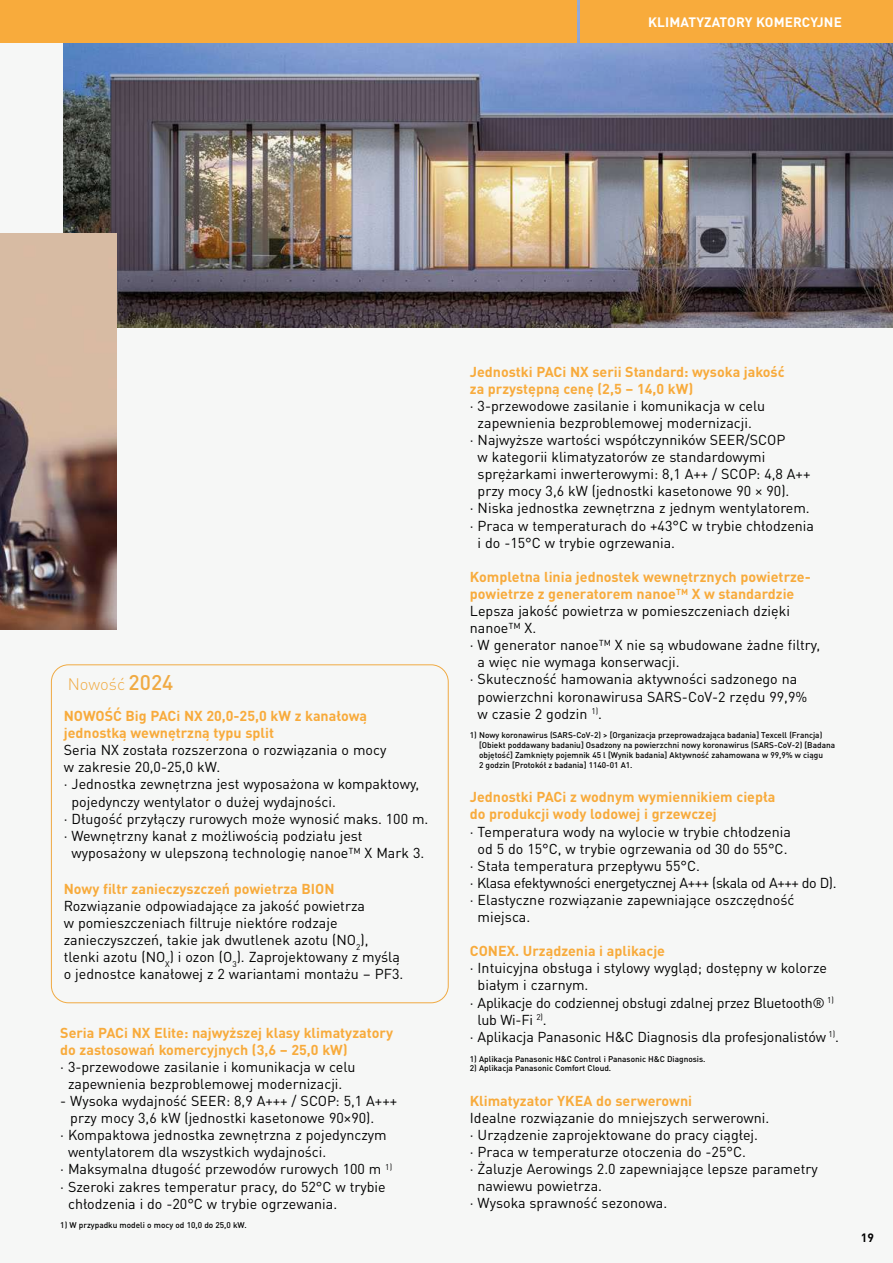
<style>
.page{position:relative;width:893px;height:1263px;background:#f6f7f6}
.page>*{position:absolute;margin:0;border:0;box-sizing:border-box;transform-origin:0 0}
.t1{font:300 16.5px "DIN Pro";color:#f8ab3c}
.t2{font:14.25px/17.1px "DIN Pro";color:#000}
.t3{font:700 14.25px/17.1px "DIN Pro";color:#f8ab3c}
.t4{font:14.25px "DIN Pro";letter-spacing:-.02em;color:#000}
.t5{font:14.25px "DIN Pro";letter-spacing:-.03em;color:#000}
.t6{font:700 13.5px "DIN Pro";letter-spacing:.01em;color:#fff}
.t7{font:700 12px "DIN Pro";color:#000}
.t8{font:500 8.25px/9.9px "DIN Pro";color:#000}
.s1{font-weight:500;font-size:21px}
</style>
<div class="page">
<img style="left:64px;top:0;width:829px;height:327px">
<img style="left:0;top:234px;width:117px;height:395px">
<div style="left:580px;top:0;width:313px;height:43px;background:#f8ab3c"></div>
<div style="left:0;top:0;width:576px;height:43px;background:#f8ab3c"></div>
<p class="t6" style="left:648px;top:12px;width:195px">KLIMATYZATORY KOMERCYJNE</p>
<p class="t1" style="left:68px;top:671px;width:107px">Nowość <span class="s1">2024</span></p>
<p class="t3" style="left:64px;top:706px;width:305px">NOWOŚĆ Big PACi NX 20,0-25,0 kW z kanałową jednostką wewnętrzną typu split</p>
<p class="t2" style="left:64px;top:741px;width:324px">Seria NX została rozszerzona o rozwiązania o mocy</p>
<p class="t2" style="left:64px;top:758px;width:158px">w zakresie 20,0-25,0 kW.</p>
<p class="t2" style="left:64px;top:775px;width:357px">· Jednostka zewnętrzna jest wyposażona w kompaktowy,</p>
<p class="t2" style="left:72px;top:792px;width:266px">pojedynczy wentylator o dużej wydajności.</p>
<p class="t2" style="left:64px;top:809px;width:366px">· Długość przyłączy rurowych może wynosić maks. 100 m.</p>
<p class="t2" style="left:64px;top:826px;width:300px">· Wewnętrzny kanał z możliwością podziału jest</p>
<p class="t2" style="left:72px;top:843px;width:354px">wyposażony w ulepszoną technologię nanoe™ X Mark 3.</p>
<p class="t3" style="left:64px;top:879px;width:272px">Nowy filtr zanieczyszczeń powietrza BION</p>
<p class="t2" style="left:64px;top:896px;width:341px">Rozwiązanie odpowiadające za jakość powietrza<br>w pomieszczeniach filtruje niektóre rodzaje zanieczyszczeń, takie jak dwutlenek azotu (NO<sub>2</sub>), tlenki azotu (NO<sub>X</sub>) i ozon (O<sub>3</sub>). Zaprojektowany z myślą o jednostce kanałowej z 2 wariantami montażu – PF3.</p>
<p class="t3" style="left:60px;top:1023px;width:334px">Seria PACi NX Elite: najwyższej klasy klimatyzatory do zastosowań komercyjnych (3,6 – 25,0 kW)</p>
<p class="t2" style="left:60px;top:1057px;width:297px;text-align:center">· 3-przewodowe zasilanie i komunikacja w celu zapewnienia bezproblemowej modernizacji.</p>
<p class="t2" style="left:60px;top:1091px;width:338px">- Wysoka wydajność SEER: 8,9 A+++ / SCOP: 5,1 A+++</p>
<p class="t2" style="left:70px;top:1108px;width:306px">przy mocy 3,6 kW (jednostki kasetonowe 90×90).</p>
<p class="t2" style="left:60px;top:1126px;width:328px">· Kompaktowa jednostka zewnętrzna z pojedynczym</p>
<p class="t2" style="left:68px;top:1143px;width:260px">wentylatorem dla wszystkich wydajności.</p>
<p class="t2" style="left:60px;top:1160px;width:333px">· Maksymalna długość przewodów rurowych 100 m <sup>1)</sup></p>
<p class="t2" style="left:60px;top:1177px;width:327px">· Szeroki zakres temperatur pracy, do 52°C w trybie</p>
<p class="t2" style="left:68px;top:1194px;width:271px">chłodzenia i do -20°C w trybie ogrzewania.</p>
<p class="t8" style="left:60px;top:1220px;width:188px">1) W przypadku modeli o mocy od 10,0 do 25,0 kW.</p>
<p class="t3" style="left:470px;top:362px;width:316px">Jednostki PACi NX serii Standard: wysoka jakość za przystępną cenę (2,5 – 14,0 kW)</p>
<p class="t2" style="left:470px;top:396px;width:297px">· 3-przewodowe zasilanie i komunikacja w celu</p>
<p class="t2" style="left:478px;top:413px;width:276px">zapewnienia bezproblemowej modernizacji.</p>
<p class="t2" style="left:470px;top:430px;width:317px">· Najwyższe wartości współczynników SEER/SCOP</p>
<p class="t2" style="left:478px;top:447px;width:289px">w kategorii klimatyzatorów ze standardowymi</p>
<p class="t2" style="left:478px;top:465px;width:334px">sprężarkami inwerterowymi: 8,1 A++ / SCOP: 4,8 A++</p>
<p class="t2" style="left:478px;top:482px;width:313px">przy mocy 3,6 kW (jednostki kasetonowe 90 × 90).</p>
<p class="t2" style="left:470px;top:499px;width:341px">· Niska jednostka zewnętrzna z jednym wentylatorem.</p>
<p class="t2" style="left:470px;top:516px;width:346px">· Praca w temperaturach do +43°C w trybie chłodzenia</p>
<p class="t2" style="left:478px;top:533px;width:199px">i do -15°C w trybie ogrzewania.</p>
<p class="t3" style="left:470px;top:567px;width:342px">Kompletna linia jednostek wewnętrznych powietrze&shy;powietrze z generatorem nanoe™ X w standardzie</p>
<p class="t2" style="left:470px;top:601px;width:322px">Lepsza jakość powietrza w pomieszczeniach dzięki</p>
<p class="t2" style="left:470px;top:618px;width:68px">nanoe™ X.</p>
<p class="t2" style="left:470px;top:636px;width:352px">· W generator nanoe™ X nie są wbudowane żadne filtry,</p>
<p class="t2" style="left:478px;top:653px;width:203px">a więc nie wymaga konserwacji.</p>
<p class="t2" style="left:470px;top:670px;width:329px">· Skuteczność hamowania aktywności sadzonego na</p>
<p class="t2" style="left:478px;top:687px;width:331px">powierzchni koronawirusa SARS-CoV-2 rzędu 99,9%</p>
<p class="t2" style="left:478px;top:704px;width:126px">w czasie 2 godzin <sup>1)</sup>.</p>
<p class="t8" style="left:479px;top:730px;width:358px;text-indent:-9px">1) Nowy koronawirus (SARS-CoV-2) &gt; [Organizacja przeprowadzająca badania] Texcell (Francja) [Obiekt poddawany badaniu] Osadzony na powierzchni nowy koronawirus (SARS-CoV-2) [Badana objętość] Zamknięty pojemnik 45 l [Wynik badania] Aktywność zahamowana w 99,9% w ciągu<br>2 godzin [Protokół z badania] 1140-01 A1.</p>
<p class="t3" style="left:470px;top:788px;width:307px">Jednostki PACi z wodnym wymiennikiem ciepła do produkcji wody lodowej i grzewczej</p>
<p class="t2" style="left:470px;top:822px;width:323px">· Temperatura wody na wylocie w trybie chłodzenia</p>
<p class="t2" style="left:478px;top:839px;width:311px">od 5 do 15°C, w trybie ogrzewania od 30 do 55°C.</p>
<p class="t2" style="left:470px;top:856px;width:232px">· Stała temperatura przepływu 55°C.</p>
<p class="t5" style="left:470px;top:872px;width:368px">· Klasa efektywności energetycznej A+++ (skala od A+++ do D).</p>
<p class="t2" style="left:470px;top:890px;width:326px">· Elastyczne rozwiązanie zapewniające oszczędność</p>
<p class="t2" style="left:478px;top:907px;width:54px">miejsca.</p>
<p class="t3" style="left:470px;top:942px;width:197px">CONEX. Urządzenia i aplikacje</p>
<p class="t2" style="left:470px;top:959px;width:359px">· Intuicyjna obsługa i stylowy wygląd; dostępny w kolorze</p>
<p class="t2" style="left:478px;top:976px;width:112px">białym i czarnym.</p>
<p class="t4" style="left:470px;top:991px;width:366px">· Aplikacje do codziennej obsługi zdalnej przez Bluetooth® <sup>1)</sup></p>
<p class="t2" style="left:478px;top:1010px;width:70px">lub Wi-Fi <sup>2)</sup>.</p>
<p class="t2" style="left:470px;top:1027px;width:370px">· Aplikacja Panasonic H&amp;C Diagnosis dla profesjonalistów <sup>1)</sup>.</p>
<p class="t8" style="left:470px;top:1053px;width:237px">1) Aplikacja Panasonic H&amp;C Control i Panasonic H&amp;C Diagnosis.</p>
<p class="t8" style="left:470px;top:1063px;width:143px">2) Aplikacja Panasonic Comfort Cloud.</p>
<p class="t3" style="left:470px;top:1091px;width:224px">Klimatyzator YKEA do serwerowni</p>
<p class="t2" style="left:470px;top:1108px;width:301px">Idealne rozwiązanie do mniejszych serwerowni.</p>
<p class="t2" style="left:470px;top:1125px;width:290px">· Urządzenie zaprojektowane do pracy ciągłej.</p>
<p class="t2" style="left:470px;top:1142px;width:278px">· Praca w temperaturze otoczenia do -25°C.</p>
<p class="t2" style="left:470px;top:1159px;width:349px">· Żaluzje Aerowings 2.0 zapewniające lepsze parametry</p>
<p class="t2" style="left:478px;top:1176px;width:126px">nawiewu powietrza.</p>
<p class="t2" style="left:470px;top:1194px;width:199px">· Wysoka sprawność sezonowa.</p>
<p class="t7" style="left:861px;top:1229px;width:15px">19</p>
</div>
